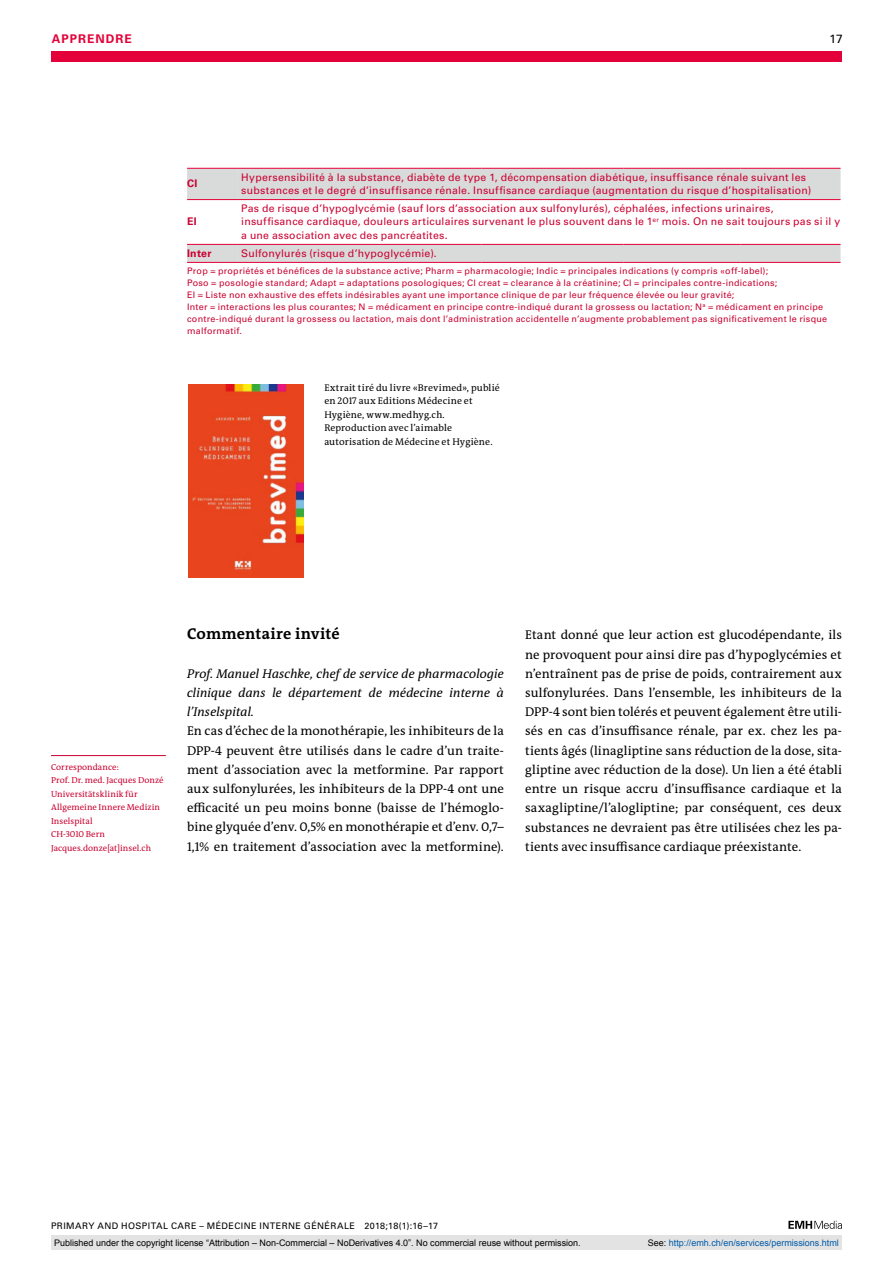
<style>
.page{position:relative;width:893px;height:1263px;background:#fff}
.page>*{position:absolute;margin:0;border:0;box-sizing:border-box;transform-origin:0 0}
.t1{font:700 15.75px "The Antiqua B W7";letter-spacing:.015em;color:#000}
.t2{font:12.75px/19.2px "The Antiqua B W5 Plain";letter-spacing:.005em;color:#000;text-align:justify}
.t3{font:italic 12.75px/19.2px "The Antiqua B W5 Plain";letter-spacing:.01em;color:#000;text-align:justify}
.t4{font:700 12px "Univers LT Std";color:#e40038}
.t5{font:12px "Univers LT Std";color:#000}
.t6{font:10.5px/13.5px "Univers LT Std";letter-spacing:.025em;color:#ca0030}
.t7{font:700 10.5px "Univers LT Std";letter-spacing:.03em;color:#ca0030}
.t8{font:9.75px/13.5px "The Antiqua B W5 Plain";letter-spacing:.01em;color:#000}
.t9{font:9px/12px "Univers LT Std";letter-spacing:.03em;color:#ca0030}
.t10{font:9px "Arial";color:#000}
.t11{font:9px "Univers LT Std";letter-spacing:.05em;color:#000}
.t12{font:9px "Arial";color:#005ba9}
.t13{font:8.7px/13.5px "The Antiqua B W5 Plain";letter-spacing:.01em;color:#ca0030}
.s1{color:#000}
</style>
<div class="page">
<div style="left:51px;top:51px;width:791px;height:11px;background:#e40038"></div>
<svg style="left:788px;top:1221px;width:54px;height:8px"></svg>
<hr style="left:51px;top:755px;width:115px;height:1px;background:#ca0030">
<svg style="left:187px;top:169px;width:50px;height:93px"></svg>
<svg style="left:237px;top:169px;width:603px;height:93px;fill:#d9dada"></svg>
<hr style="left:187px;top:168px;width:50px;height:1px;background:#e40038">
<hr style="left:187px;top:199px;width:50px;height:1px;background:#e40038">
<hr style="left:187px;top:244px;width:50px;height:1px;background:#e40038">
<hr style="left:237px;top:168px;width:134px;height:1px;background:#e40038">
<hr style="left:371px;top:168px;width:111px;height:1px;background:#e40038">
<hr style="left:482px;top:168px;width:141px;height:1px;background:#e40038">
<hr style="left:623px;top:168px;width:117px;height:1px;background:#e40038">
<hr style="left:740px;top:168px;width:100px;height:1px;background:#e40038">
<hr style="left:237px;top:199px;width:134px;height:1px;background:#e40038">
<hr style="left:371px;top:199px;width:111px;height:1px;background:#e40038">
<hr style="left:482px;top:199px;width:141px;height:1px;background:#e40038">
<hr style="left:623px;top:199px;width:117px;height:1px;background:#e40038">
<hr style="left:740px;top:199px;width:100px;height:1px;background:#e40038">
<hr style="left:237px;top:244px;width:134px;height:1px;background:#e40038">
<hr style="left:371px;top:244px;width:111px;height:1px;background:#e40038">
<hr style="left:482px;top:244px;width:141px;height:1px;background:#e40038">
<hr style="left:623px;top:244px;width:117px;height:1px;background:#e40038">
<hr style="left:740px;top:244px;width:100px;height:1px;background:#e40038">
<hr style="left:187px;top:262px;width:50px;height:1px;background:#e40038">
<hr style="left:237px;top:262px;width:134px;height:1px;background:#e40038">
<hr style="left:371px;top:262px;width:111px;height:1px;background:#e40038">
<hr style="left:482px;top:262px;width:141px;height:1px;background:#e40038">
<hr style="left:623px;top:262px;width:117px;height:1px;background:#e40038">
<hr style="left:740px;top:262px;width:100px;height:1px;background:#e40038">
<img style="left:189px;top:385px;width:114px;height:192px">
<div style="left:51px;top:1235px;width:791px;height:15px;background:#e3e3e3"></div>
<p class="t4" style="left:52px;top:31px;width:20px">APPRENDRE</p>
<p class="t5" style="left:829px;top:31px;width:15px">17</p>
<p class="t7" style="left:187px;top:177px;width:12px">CI</p>
<p class="t6" style="left:241px;top:170px;width:571px">Hypersensibilité à la substance, diabète de type 1, décompensation diabétique, insuffisance rénale suivant les substances et le degré d’insuffisance rénale. Insuffisance cardiaque (augmentation du risque d’hospitalisation)</p>
<p class="t7" style="left:187px;top:215px;width:11px">EI</p>
<p class="t6" style="left:241px;top:201px;width:600px">Pas de risque d’hypoglycémie (sauf lors d’association aux sulfonylurés), céphalées, infections urinaires,<br>insuffisance cardiaque, douleurs articulaires survenant le plus souvent dans le 1<sup>er</sup> mois. On ne sait toujours pas si il y a une association avec des pancréatites.</p>
<p class="t7" style="left:187px;top:247px;width:26px">INTER</p>
<p class="t6" style="left:241px;top:246px;width:197px">Sulfonylurés (risque d’hypoglycémie).</p>
<p class="t9" style="left:187px;top:265px;width:642px">Prop = propriétés et bénéfices de la substance active; Pharm = pharmacologie; Indic = principales indications (y compris «off-label);<br>Poso = posologie standard; Adapt = adaptations posologiques; Cl creat = clearance à la créatinine; CI = principales contre-indications;<br>EI = Liste non exhaustive des effets indésirables ayant une importance clinique de par leur fréquence élevée ou leur gravité;<br>Inter = interactions les plus courantes; N = médicament en principe contre-indiqué durant la grossess ou lactation; N<sup>a</sup> = médicament en principe contre-indiqué durant la grossess ou lactation, mais dont l’administration accidentelle n’augmente probablement pas significativement le risque malformatif.</p>
<p class="t8" style="left:324px;top:381px;width:177px">Extrait tiré du livre «Brevimed», publié en 2017 aux Editions Médecine et Hygiène, www.medhyg.ch.<br>Reproduction avec l’aimable autorisation de Médecine et Hygiène.</p>
<p class="t13" style="left:51px;top:760px;width:114px">Correspondance:<br>Prof. Dr. med. Jacques Donzé<br>Universitätsklinik für<br>Allgemeine Innere Medizin<br>Inselspital<br>CH-3010 Bern<br>Jacques.donze[at]insel.ch</p>
<p class="t1" style="left:187px;top:624px;width:154px">Commentaire invité</p>
<p class="t3" style="left:187px;top:664px;width:318px">Prof. Manuel Haschke, chef de service de pharmacologie clinique dans le département de médecine interne à l’Inselspital.</p>
<p class="t2" style="left:187px;top:722px;width:318px">En cas d’échec de la monothérapie, les inhibiteurs de la DPP-4 peuvent être utilisés dans le cadre d’un traite&shy;ment d’association avec la metformine. Par rapport aux sulfonylurées, les inhibiteurs de la DPP-4 ont une efficacité un peu moins bonne (baisse de l’hémoglo&shy;bine glyquée d’env. 0,5% en monothérapie et d’env. 0,7– 1,1% en traitement d’association avec la metformine).</p>
<p class="t2" style="left:525px;top:626px;width:318px">Etant donné que leur action est glucodépendante, ils ne provoquent pour ainsi dire pas d’hypoglycémies et n’entraînent pas de prise de poids, contrairement aux sulfonylurées. Dans l’ensemble, les inhibiteurs de la DPP-4 sont bien tolérés et peuvent également être utili&shy;sés en cas d’insuffisance rénale, par ex. chez les pa&shy;tients âgés (linagliptine sans réduction de la dose, sita&shy;gliptine avec réduction de la dose). Un lien a été établi entre un risque accru d’insuffisance cardiaque et la saxagliptine/l’alogliptine; par conséquent, ces deux substances ne devraient pas être utilisées chez les pa&shy;tients avec insuffisance cardiaque préexistante.</p>
<p class="t11" style="left:51px;top:1220px;width:389px">PRIMARY AND HOSPITAL CARE – MÉDECINE INTERNE GÉNÉRALE 2018;18(1):16–17</p>
<p class="t10" style="left:54px;top:1237px;width:528px">Published under the copyright license “Attribution – Non-Commercial – NoDerivatives 4.0”. No commercial reuse without permission.</p>
<p class="t12" style="left:648px;top:1237px;width:193px"><span class="s1">See:</span> http://emh.ch/en/services/permissions.html</p>
</div>
